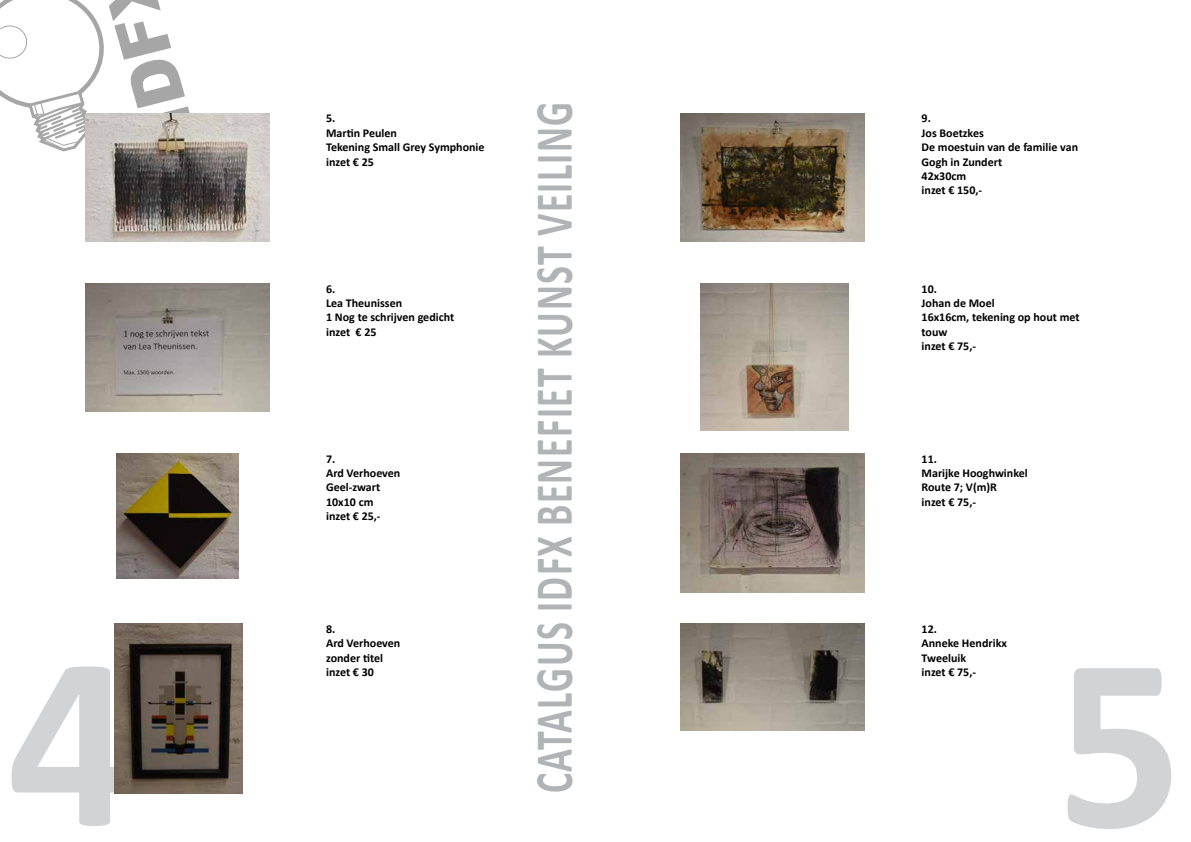
<style>
.page{position:relative;width:1191px;height:842px;background:#fff}
.page>*{position:absolute;margin:0;border:0;box-sizing:border-box;transform-origin:0 0}
.t1{font:700 250px "Calibri";color:#d1d3d4}
.t2{font:700 54px "Calibri";letter-spacing:.04em;color:#b1b4b6;scale:.7 1}
.t3{font:700 12px/14.4px "Calibri";color:#000}
</style>
<div class="page">
<svg style="left:0;top:0;width:189px;height:151px"></svg>
<img style="left:680px;top:113px;width:185px;height:129px">
<img style="left:700px;top:283px;width:148px;height:148px">
<img style="left:680px;top:454px;width:185px;height:138px">
<img style="left:680px;top:624px;width:185px;height:107px">
<img style="left:85px;top:113px;width:184px;height:129px">
<img style="left:85px;top:283px;width:184px;height:129px">
<img style="left:116px;top:454px;width:122px;height:124px">
<img style="left:114px;top:624px;width:129px;height:170px">
<h2 class="t2" style="left:516px;top:793px;width:984px;rotate:-90deg">CATALGUS IDFX Benefiet Kunst Veiling</h2>
<p class="t3" style="left:921px;top:111px;width:158px">9.<br>Jos Boetzkes<br>De moestuin van de familie van<br>Gogh in Zundert<br>42x30cm<br>inzet € 150,-</p>
<p class="t3" style="left:326px;top:111px;width:160px">5.<br>Martin Peulen<br>Tekening Small Grey Symphonie inzet € 25</p>
<p class="t3" style="left:326px;top:281px;width:130px">6.<br>Lea Theunissen<br>1 Nog te schrijven gedicht inzet € 25</p>
<p class="t3" style="left:921px;top:281px;width:159px">10.<br>Johan de Moel<br>16x16cm, tekening op hout met touw<br>inzet € 75,-</p>
<p class="t3" style="left:326px;top:451px;width:76px">7.<br>Ard Verhoeven<br>Geel-zwart<br>10x10 cm inzet € 25,-</p>
<p class="t3" style="left:921px;top:451px;width:108px">11.<br>Marijke Hooghwinkel<br>Route 7; V(m)R<br>inzet € 75,-</p>
<p class="t3" style="left:326px;top:621px;width:76px">8.<br>Ard Verhoeven zonder titel inzet € 30</p>
<p class="t3" style="left:921px;top:621px;width:87px">12.<br>Anneke Hendrikx<br>Tweeluik<br>inzet € 75,-</p>
<h1 class="t1" style="left:7px;top:565px;width:128px">4</h1>
<h1 class="t1" style="left:1056px;top:566px;width:128px">5</h1>
</div>
